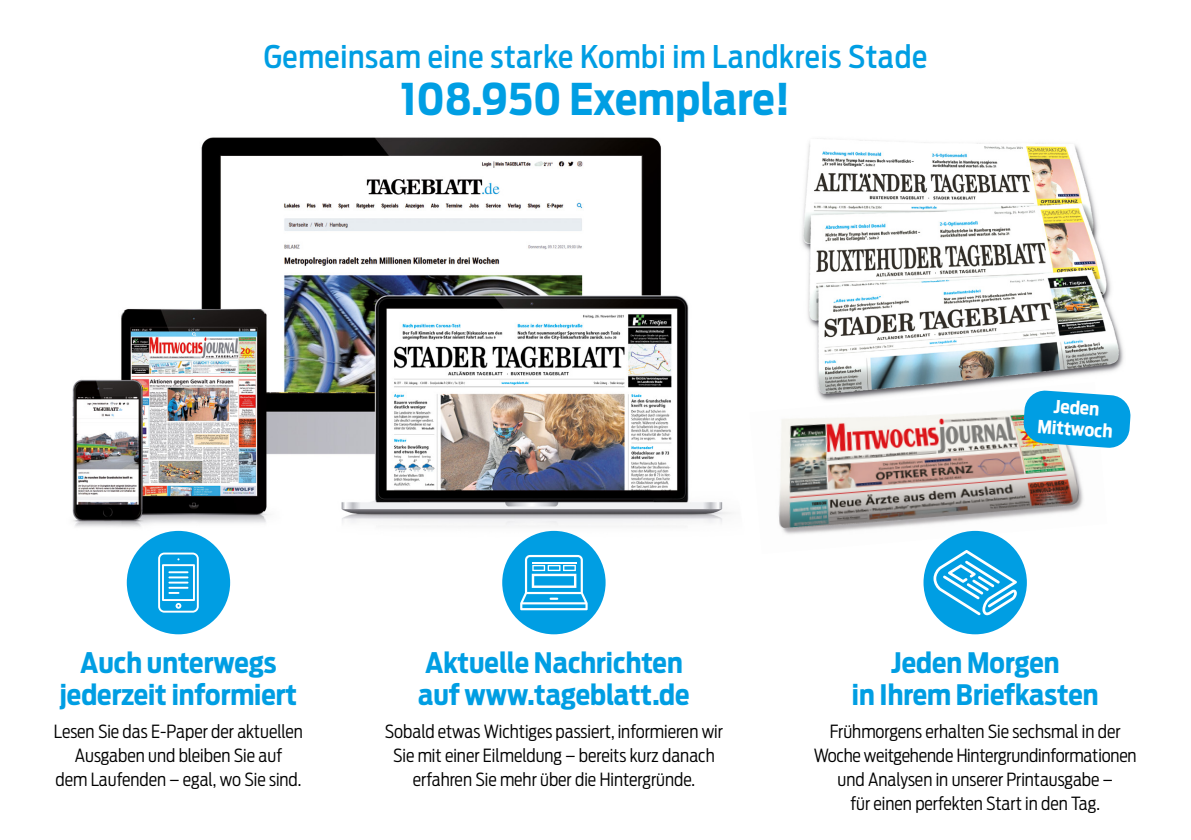
<style>
.page{position:relative;width:1191px;height:840px;background:#fff}
.page>*{position:absolute;margin:0;border:0;box-sizing:border-box;transform-origin:0 0}
.t1{font:700 43.4px "Antenna Cond";letter-spacing:.01em;color:#009ee3}
.t2{font:500 31px "Antenna Cond";letter-spacing:.02em;color:#009ee3}
.t3{font:700 28px/32px "Antenna Cond";color:#009ee3;text-align:center}
.t4{font:300 18px/24px "Antenna Cond";color:#000;text-align:center}
.t5{font:700 18px/21.2px "Antenna Cond";color:#fff;text-align:center}
</style>
<div class="page">
<img style="left:72px;top:137px;width:659px;height:422px">
<div style="left:127px;top:530px;width:103px;height:104px;background:#009ee3;border-radius:50%"></div>
<svg style="left:158px;top:552px;width:41px;height:60px"></svg>
<div style="left:502px;top:530px;width:103px;height:104px;background:#009ee3;border-radius:50%"></div>
<svg style="left:520px;top:554px;width:67px;height:56px"></svg>
<img style="left:802px;top:138px;width:322px;height:244px">
<img style="left:778px;top:382px;width:305px;height:171px">
<svg style="left:1023px;top:389px;width:108px;height:59px;background:#2cace1"></svg>
<div style="left:923px;top:530px;width:103px;height:104px;background:#009ee3;border-radius:50%"></div>
<svg style="left:933px;top:549px;width:83px;height:66px"></svg>
<h2 class="t2" style="left:264px;top:36px;width:665px">Gemeinsam eine starke Kombi im Landkreis Stade</h2>
<h1 class="t1" style="left:401px;top:73px;width:391px">108.950 Exemplare!</h1>
<p class="t5" style="left:1039px;top:394px;width:77px;rotate:4deg">Jeden<br>Mittwoch</p>
<h3 class="t3" style="left:60px;top:646px;width:239px">Auch unterwegs jederzeit informiert</h3>
<p class="t4" style="left:54px;top:718px;width:251px">Lesen Sie das E-Paper der aktuellen<br>Ausgaben und bleiben Sie auf<br>dem Laufenden – egal, wo Sie sind.</p>
<h3 class="t3" style="left:418px;top:646px;width:273px;text-align:left">Aktuelle Nachrichten auf www.tageblatt.de</h3>
<p class="t4" style="left:385px;top:718px;width:339px">Sobald etwas Wichtiges passiert, informieren wir<br>Sie mit einer Eilmeldung – bereits kurz danach erfahren Sie mehr über die Hintergründe.</p>
<h3 class="t3" style="left:852px;top:646px;width:248px">Jeden Morgen<br>in Ihrem Briefkasten</h3>
<p class="t4" style="left:813px;top:718px;width:324px">Frühmorgens erhalten Sie sechsmal in der Woche weitgehende Hintergrundinformationen und Analysen in unserer Printausgabe –<br>für einen perfekten Start in den Tag.</p>
</div>
